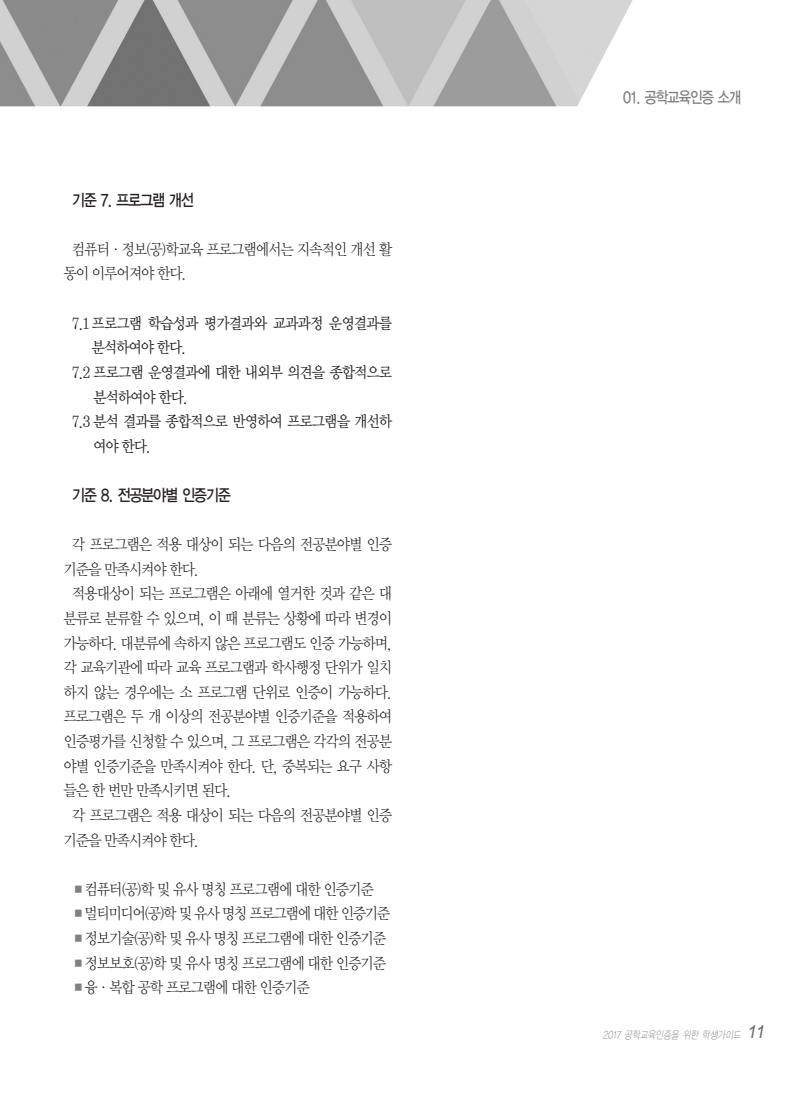
<style>
.page{position:relative;width:807px;height:1106px;background:#fff}
.page>*{position:absolute;margin:0;border:0;box-sizing:border-box;transform-origin:0 0}
.t1{font:16.5px "YGO13";letter-spacing:-.15em;color:#231f20;scale:.85 1}
.t2{font:15.75px/24.6px "Y Mj O12";letter-spacing:-.13em;color:#231f20;scale:.9 1}
.t3{font:15.75px "Y Mj O13";letter-spacing:-.13em;color:#231f20;scale:.9 1}
.t4{font:15.75px "Y Mj O12";letter-spacing:-.15em;color:#231f20;scale:.9 1}
.t5{font:15.75px "YGO13";letter-spacing:-.15em;color:#808080;scale:.85 1}
.t6{font:italic 10.5px "YGO11";color:#808080;scale:.8 1}
.s1{color:#808080}
.s2{font-family:"Arial";font-size:18px;color:#666}
</style>
<div class="page">
<img style="left:0;top:0;width:633px;height:106px">
<p class="t1" style="left:72px;top:192px;width:146px">기준 7. 프로그램 개선</p>
<p class="t2" style="left:63px;top:238px;width:368px;text-indent:9px">컴퓨터·정보(공)학교육 프로그램에서는 지속적인 개선 활 동이 이루어져야 한다.</p>
<p class="t3" style="left:72px;top:316px;width:358px">7.1 프로그램 학습성과 평가결과와 교과과정 운영결과를</p>
<p class="t3" style="left:91px;top:340px;width:108px">분석하여야 한다.</p>
<p class="t3" style="left:72px;top:365px;width:358px">7.2 프로그램 운영결과에 대한 내외부 의견을 종합적으로</p>
<p class="t3" style="left:93px;top:389px;width:108px">분석하여야 한다.</p>
<p class="t3" style="left:72px;top:414px;width:358px">7.3 분석 결과를 종합적으로 반영하여 프로그램을 개선하</p>
<p class="t3" style="left:93px;top:439px;width:67px">여야 한다.</p>
<p class="t1" style="left:72px;top:487px;width:190px">기준 8. 전공분야별 인증기준</p>
<p class="t2" style="left:72px;top:533px;width:358px">각 프로그램은 적용 대상이 되는 다음의 전공분야별 인증</p>
<p class="t2" style="left:63px;top:557px;width:153px">기준을 만족시켜야 한다.</p>
<p class="t2" style="left:72px;top:582px;width:358px">적용대상이 되는 프로그램은 아래에 열거한 것과 같은 대</p>
<p class="t2" style="left:63px;top:607px;width:368px">분류로 분류할 수 있으며, 이 때 분류는 상황에 따라 변경이</p>
<p class="t2" style="left:63px;top:631px;width:368px">가능하다. 대분류에 속하지 않은 프로그램도 인증 가능하며,</p>
<p class="t2" style="left:63px;top:656px;width:368px">각 교육기관에 따라 교육 프로그램과 학사행정 단위가 일치</p>
<p class="t2" style="left:63px;top:680px;width:368px">하지 않는 경우에는 소 프로그램 단위로 인증이 가능하다.</p>
<p class="t2" style="left:63px;top:705px;width:368px">프로그램은 두 개 이상의 전공분야별 인증기준을 적용하여</p>
<p class="t2" style="left:63px;top:730px;width:368px">인증평가를 신청할 수 있으며, 그 프로그램은 각각의 전공분</p>
<p class="t2" style="left:63px;top:754px;width:368px">야별 인증기준을 만족시켜야 한다. 단, 중복되는 요구 사항</p>
<p class="t2" style="left:63px;top:779px;width:189px">들은 한 번만 만족시키면 된다.</p>
<p class="t2" style="left:72px;top:803px;width:358px">각 프로그램은 적용 대상이 되는 다음의 전공분야별 인증</p>
<p class="t2" style="left:63px;top:828px;width:153px">기준을 만족시켜야 한다.</p>
<p class="t2" style="left:72px;top:877px;width:338px"><span class="s1">■</span>컴퓨터(공)학 및 유사 명칭 프로그램에 대한 인증기준</p>
<p class="t4" style="left:72px;top:906px;width:356px"><span class="s1">■</span>멀티미디어(공)학 및 유사 명칭 프로그램에 대한 인증기준</p>
<p class="t2" style="left:72px;top:926px;width:351px"><span class="s1">■</span>정보기술(공)학 및 유사 명칭 프로그램에 대한 인증기준</p>
<p class="t2" style="left:72px;top:951px;width:351px"><span class="s1">■</span>정보보호(공)학 및 유사 명칭 프로그램에 대한 인증기준</p>
<p class="t2" style="left:72px;top:976px;width:267px"><span class="s1">■</span>융·복합 공학 프로그램에 대한 인증기준</p>
<p class="t5" style="left:622px;top:90px;width:142px">01. 공학교육인증 소개</p>
<p class="t6" style="left:603px;top:1030px;width:204px">2017 공학교육인증을 위한 학생가이드 <span class="s2">1 1</span></p>
</div>
